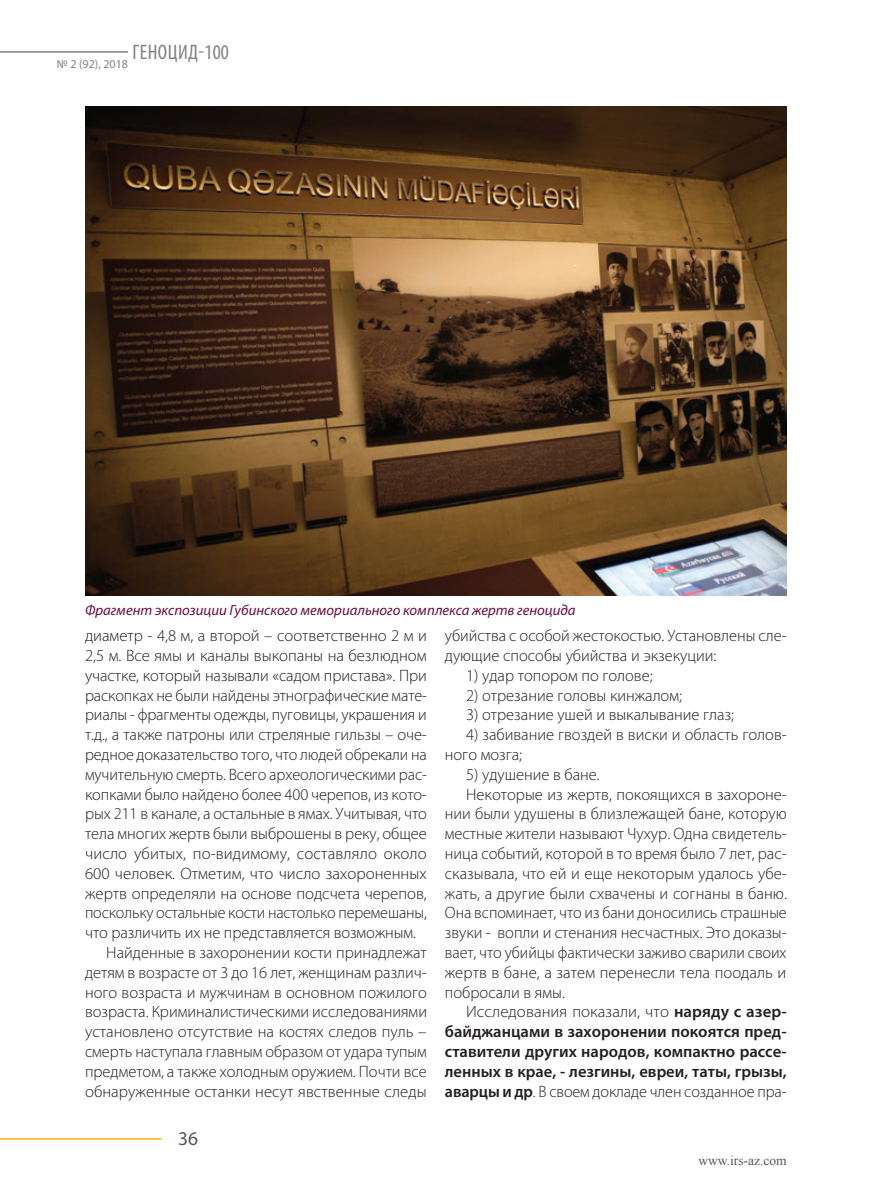
<style>
.page{position:relative;width:893px;height:1191px;background:#fff}
.page>*{position:absolute;margin:0;border:0;box-sizing:border-box;transform-origin:0 0}
.t1{font:condensed 21px "Myriad Pro";letter-spacing:.02em;color:#808285}
.t2{font:19.5px "Myriad Pro";color:#57585a}
.t3{font:300 16.5px/19.8px "Myriad Pro";color:#231f20}
.t4{font:600 16.5px "Myriad Pro";color:#231f20}
.t5{font:italic 14.7px "Myriad Pro";color:#6c0e3c}
.t6{font:13.5px "Times New Roman";color:#57585a}
.t7{font:12px "Myriad Pro";color:#808285}
.s1{font-weight:600}
</style>
<div class="page">
<hr style="left:0;top:51px;width:128px;height:2px;background:#808285">
<hr style="left:0;top:1138px;width:162px;height:1px;background:#faaf18">
<img style="left:85px;top:106px;width:702px;height:489px">
<p class="t1" style="left:132px;top:39px;width:98px">ГЕНОЦИД-100</p>
<p class="t7" style="left:57px;top:56px;width:73px">№ 2 (92), 2018</p>
<p class="t5" style="left:85px;top:601px;width:492px">Фрагмент экспозиции Губинского мемориального комплекса жертв геноцида</p>
<p class="t3" style="left:85px;top:626px;width:344px">диаметр - 4,8 м, а второй – соответственно 2 м и</p>
<p class="t3" style="left:85px;top:646px;width:343px">2,5 м. Все ямы и каналы выкопаны на безлюдном</p>
<p class="t3" style="left:85px;top:665px;width:343px">участке, который называли «садом пристава». При</p>
<p class="t3" style="left:85px;top:685px;width:343px">раскопках не были найдены этнографические мате-</p>
<p class="t3" style="left:85px;top:705px;width:343px">риалы - фрагменты одежды, пуговицы, украшения и</p>
<p class="t3" style="left:85px;top:725px;width:343px">т.д., а также патроны или стреляные гильзы – оче-</p>
<p class="t3" style="left:85px;top:745px;width:343px">редное доказательство того, что людей обрекали на</p>
<p class="t3" style="left:85px;top:764px;width:343px">мучительную смерть. Всего археологическими рас-</p>
<p class="t3" style="left:85px;top:784px;width:343px">копками было найдено более 400 черепов, из кото-</p>
<p class="t3" style="left:85px;top:804px;width:343px">рых 211 в канале, а остальные в ямах. Учитывая, что</p>
<p class="t3" style="left:85px;top:824px;width:343px">тела многих жертв были выброшены в реку, общее</p>
<p class="t3" style="left:85px;top:844px;width:343px">число убитых, по-видимому, составляло около</p>
<p class="t3" style="left:85px;top:863px;width:343px">600 человек. Отметим, что число захороненных</p>
<p class="t3" style="left:85px;top:883px;width:343px">жертв определяли на основе подсчета черепов,</p>
<p class="t3" style="left:85px;top:903px;width:343px">поскольку остальные кости настолько перемешаны,</p>
<p class="t3" style="left:85px;top:923px;width:333px">что различить их не представляется возможным.</p>
<p class="t3" style="left:106px;top:943px;width:322px">Найденные в захоронении кости принадлежат</p>
<p class="t3" style="left:85px;top:962px;width:343px">детям в возрасте от 3 до 16 лет, женщинам различ-</p>
<p class="t3" style="left:85px;top:982px;width:343px">ного возраста и мужчинам в основном пожилого</p>
<p class="t3" style="left:85px;top:1002px;width:344px">возраста. Криминалистическими исследованиями</p>
<p class="t3" style="left:85px;top:1022px;width:343px">установлено отсутствие на костях следов пуль –</p>
<p class="t3" style="left:85px;top:1042px;width:343px">смерть наступала главным образом от удара тупым</p>
<p class="t3" style="left:85px;top:1061px;width:343px">предметом, а также холодным оружием. Почти все</p>
<p class="t3" style="left:85px;top:1081px;width:343px">обнаруженные останки несут явственные следы</p>
<p class="t2" style="left:178px;top:1126px;width:22px">36</p>
<p class="t3" style="left:445px;top:626px;width:343px">убийства с особой жестокостью. Установлены сле&shy;дующие способы убийства и экзекуции:</p>
<p class="t3" style="left:466px;top:665px;width:188px">1) удар топором по голове;</p>
<p class="t3" style="left:466px;top:685px;width:217px">2) отрезание головы кинжалом;</p>
<p class="t3" style="left:466px;top:705px;width:269px">3) отрезание ушей и выкалывание глаз;</p>
<p class="t3" style="left:445px;top:725px;width:343px;text-indent:21px">4) забивание гвоздей в виски и область голов&shy;ного мозга;</p>
<p class="t3" style="left:466px;top:764px;width:135px">5) удушение в бане.</p>
<p class="t3" style="left:466px;top:784px;width:322px">Некоторые из жертв, покоящихся в захороне-</p>
<p class="t3" style="left:445px;top:804px;width:343px">нии были удушены в близлежащей бане, которую</p>
<p class="t3" style="left:445px;top:824px;width:343px">местные жители называют Чухур. Одна свидетель-</p>
<p class="t3" style="left:445px;top:844px;width:343px">ница событий, которой в то время было 7 лет, рас-</p>
<p class="t3" style="left:445px;top:863px;width:343px">сказывала, что ей и еще некоторым удалось убе-</p>
<p class="t3" style="left:445px;top:883px;width:344px">жать, а другие были схвачены и согнаны в баню.</p>
<p class="t3" style="left:445px;top:903px;width:343px">Она вспоминает, что из бани доносились страшные</p>
<p class="t3" style="left:445px;top:923px;width:343px">звуки - вопли и стенания несчастных. Это доказы-</p>
<p class="t3" style="left:445px;top:943px;width:343px">вает, что убийцы фактически заживо сварили своих</p>
<p class="t3" style="left:445px;top:962px;width:343px">жертв в бане, а затем перенесли тела поодаль и</p>
<p class="t3" style="left:445px;top:982px;width:122px">побросали в ямы.</p>
<p class="t3" style="left:466px;top:1002px;width:322px">Исследования показали, что <span class="s1">наряду с азер-</span></p>
<p class="t4" style="left:445px;top:1021px;width:343px">байджанцами в захоронении покоятся пред-</p>
<p class="t4" style="left:445px;top:1041px;width:343px">ставители других народов, компактно рассе-</p>
<p class="t4" style="left:445px;top:1060px;width:343px">ленных в крае, - лезгины, евреи, таты, грызы,</p>
<p class="t3" style="left:445px;top:1081px;width:343px"><span class="s1">аварцы и др</span>. В своем докладе член созданное пра-</p>
<p class="t6" style="left:698px;top:1151px;width:90px">www.irs-az.com</p>
</div>
